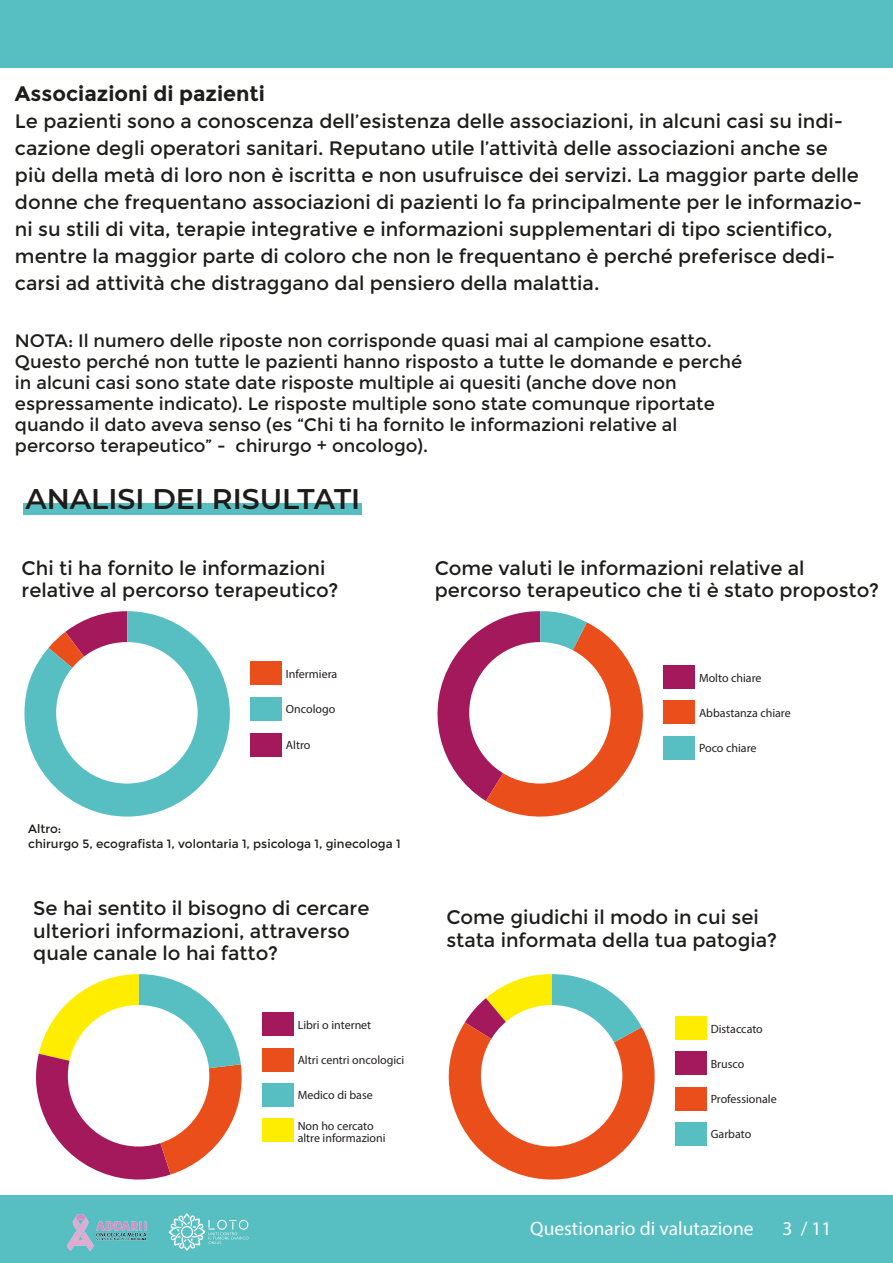
<style>
.page{position:relative;width:893px;height:1263px;background:#fff}
.page>*{position:absolute;margin:0;border:0;box-sizing:border-box;transform-origin:0 0}
.t1{font:600 28.5px "Montserrat";color:#1d1d1b}
.t2{font:700 21px "Montserrat";color:#1d1d1b}
.t3{font:19.5px/27px "Montserrat";color:#1d1d1b}
.t4{font:19.5px "Myriad Pro";color:#fff}
.t5{font:18px/21px "Montserrat";color:#1d1d1b}
.t6{font:12px/12px "Myriad Pro";color:#231f20}
.t7{font:12px/15px "Montserrat";color:#1d1d1b}
</style>
<div class="page">
<div style="left:24px;top:503px;width:338px;height:11px;background:#57bec2"></div>
<div style="left:250px;top:733px;width:32px;height:23px;background:#a3195b"></div>
<div style="left:250px;top:662px;width:32px;height:23px;background:#e94e1b"></div>
<div style="left:250px;top:697px;width:32px;height:23px;background:#57bec2"></div>
<svg style="left:24px;top:611px;width:206px;height:205px"></svg>
<div style="left:56px;top:642px;width:142px;height:141px;background:#fff;border-radius:50%"></div>
<div style="left:663px;top:665px;width:32px;height:24px;background:#a3195b"></div>
<div style="left:663px;top:701px;width:32px;height:23px;background:#e94e1b"></div>
<div style="left:663px;top:736px;width:32px;height:23px;background:#57bec2"></div>
<svg style="left:437px;top:611px;width:206px;height:206px"></svg>
<div style="left:469px;top:642px;width:142px;height:141px;background:#fff;border-radius:50%"></div>
<div style="left:262px;top:1118px;width:32px;height:24px;background:#ffed00"></div>
<div style="left:262px;top:1013px;width:32px;height:23px;background:#a3195b"></div>
<div style="left:262px;top:1048px;width:32px;height:23px;background:#e94e1b"></div>
<div style="left:262px;top:1083px;width:32px;height:23px;background:#57bec2"></div>
<svg style="left:36px;top:974px;width:206px;height:206px"></svg>
<div style="left:68px;top:1005px;width:141px;height:141px;background:#fff;border-radius:50%"></div>
<div style="left:675px;top:1016px;width:32px;height:24px;background:#ffed00"></div>
<div style="left:675px;top:1052px;width:32px;height:23px;background:#a3195b"></div>
<div style="left:675px;top:1087px;width:32px;height:23px;background:#e94e1b"></div>
<div style="left:675px;top:1122px;width:32px;height:23px;background:#57bec2"></div>
<svg style="left:448px;top:974px;width:207px;height:206px"></svg>
<div style="left:481px;top:1005px;width:141px;height:141px;background:#fff;border-radius:50%"></div>
<div style="left:0;top:0;width:893px;height:67px;background:#57bec2"></div>
<div style="left:0;top:1195px;width:893px;height:68px;background:#57bec2"></div>
<img style="left:67px;top:1214px;width:80px;height:37px">
<img style="left:168px;top:1213px;width:81px;height:38px">
<p class="t2" style="left:15px;top:81px;width:251px">Associazioni di pazienti</p>
<p class="t3" style="left:15px;top:108px;width:849px">Le pazienti sono a conoscenza dell’esistenza delle associazioni, in alcuni casi su indi&shy;cazione degli operatori sanitari. Reputano utile l’attività delle associazioni anche se più della metà di loro non è iscritta e non usufruisce dei servizi. La maggior parte delle donne che frequentano associazioni di pazienti lo fa principalmente per le informazio&shy;ni su stili di vita, terapie integrative e informazioni supplementari di tipo scientifico, mentre la maggior parte di coloro che non le frequentano è perché preferisce dedi&shy;carsi ad attività che distraggano dal pensiero della malattia.</p>
<p class="t5" style="left:15px;top:331px;width:729px">NOTA: Il numero delle riposte non corrisponde quasi mai al campione esatto.<br>Questo perché non tutte le pazienti hanno risposto a tutte le domande e perché in alcuni casi sono state date risposte multiple ai quesiti (anche dove non espressamente indicato). Le risposte multiple sono state comunque riportate quando il dato aveva senso (es “Chi ti ha fornito le informazioni relative al percorso terapeutico” - chirurgo + oncologo).</p>
<h1 class="t1" style="left:26px;top:478px;width:336px">ANALISI DEI RISULTATI</h1>
<p class="t3" style="left:22px;top:557px;width:318px;line-height:22.5px">Chi ti ha fornito le informazioni relative al percorso terapeutico?</p>
<p class="t6" style="left:286px;top:668px;width:53px">Infermiera</p>
<p class="t6" style="left:286px;top:703px;width:51px">Oncologo</p>
<p class="t6" style="left:286px;top:739px;width:26px">Altro</p>
<p class="t7" style="left:28px;top:822px;width:374px">Altro:<br>chirurgo 5, ecografista 1, volontaria 1, psicologa 1, ginecologa 1</p>
<p class="t3" style="left:33px;top:897px;width:338px;line-height:22.5px">Se hai sentito il bisogno di cercare ulteriori informazioni, attraverso quale canale lo hai fatto?</p>
<p class="t6" style="left:298px;top:1019px;width:75px">Libri o internet</p>
<p class="t6" style="left:298px;top:1054px;width:108px">Altri centri oncologici</p>
<p class="t6" style="left:298px;top:1089px;width:77px">Medico di base</p>
<p class="t6" style="left:298px;top:1120px;width:90px">Non ho cercato altre informazioni</p>
<p class="t3" style="left:435px;top:557px;width:446px;line-height:22.5px">Come valuti le informazioni relative al percorso terapeutico che ti è stato proposto?</p>
<p class="t6" style="left:699px;top:671px;width:64px">Molto chiare</p>
<p class="t6" style="left:699px;top:707px;width:93px">Abbastanza chiare</p>
<p class="t6" style="left:699px;top:742px;width:59px">Poco chiare</p>
<p class="t3" style="left:446px;top:906px;width:332px;line-height:22.5px">Come giudichi il modo in cui sei stata informata della tua patogia?</p>
<p class="t6" style="left:711px;top:1022px;width:54px">Distaccato</p>
<p class="t6" style="left:711px;top:1058px;width:35px">Brusco</p>
<p class="t6" style="left:711px;top:1093px;width:68px">Professionale</p>
<p class="t6" style="left:711px;top:1128px;width:42px">Garbato</p>
<p class="t4" style="left:530px;top:1216px;width:225px">Questionario di valutazione</p>
<p class="t4" style="left:782px;top:1216px;width:51px">3 / 11</p>
</div>
